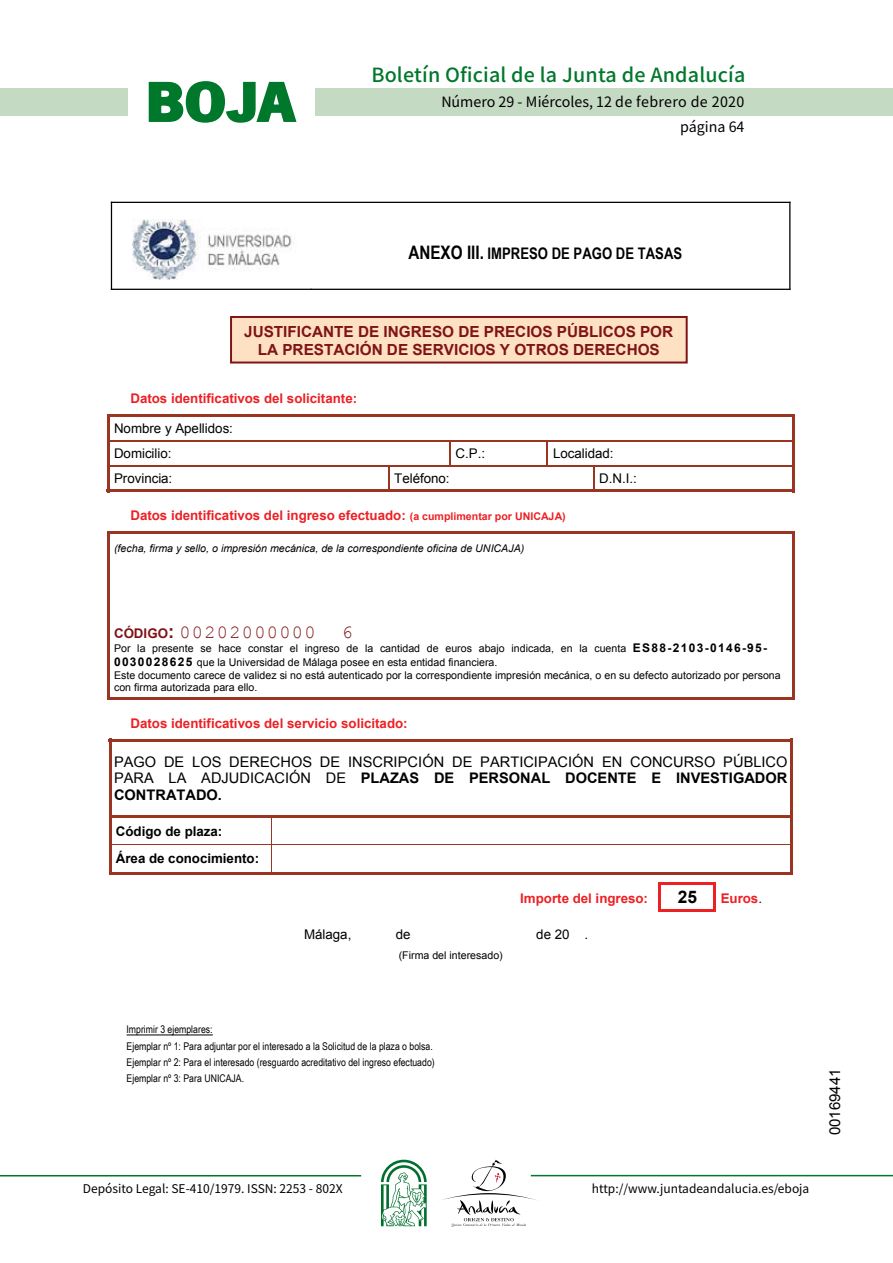
<style>
.page{position:relative;width:893px;height:1263px;background:#fff}
.page>*{position:absolute;margin:0;border:0;box-sizing:border-box;transform-origin:0 0}
.t1{font:700 57.75px "News Got T";color:#00782c;scale:1.14 1}
.t2{font:500 19.5px "Noto Sans HK";letter-spacing:.01em;color:#00782c}
.t3{font:18.6px "Courier New";letter-spacing:.07em;color:#7f1416}
.t4{font:700 17.25px "Arial";color:#000}
.t5{font:700 15.9px "Arial Narrow";color:#000}
.t6{font:700 15.3px/17.7px "Arial";color:#7f1416;text-align:center}
.t7{font:15px "Arial";color:#000}
.t8{font:14.55px/16.8px "Arial";color:#000;text-align:justify}
.t9{font:14.25px/24.5px "Noto Sans HK";color:#000;text-align:right}
.t10{font:700 13.35px "Arial";color:#ed2024}
.t11{font:13.35px/24.2px "Arial";color:#000}
.t12{font:700 13.35px/27.3px "Arial";color:#000}
.t13{font:12px "Noto Sans HK";color:#000}
.t14{font:10.65px/13.6px "Arial";color:#000}
.t15{font:10.65px/16.2px "Arial Narrow";color:#000}
.t16{font:italic 10.65px "Arial";color:#000}
.s1{font-size:18.6px}
.s2{font-size:10.65px}
.s3{font-family:"Arial";font-weight:700;font-size:13.35px}
.s4{font-family:"Arial";font-weight:700}
.s5{font-weight:700;font-size:12px}
.s6{font-weight:700}
.s7{font-weight:400;color:#000}
</style>
<div class="page">
<div style="left:315px;top:88px;width:577px;height:28px;background:#c5dac3"></div>
<div style="left:0;top:88px;width:128px;height:28px;background:#c5dac3"></div>
<hr style="left:0;top:1175px;width:361px;height:2px;background:#00782c">
<hr style="left:531px;top:1175px;width:361px;height:1px;background:#00782c">
<svg style="left:148px;top:81px;width:149px;height:42px"></svg>
<svg style="left:442px;top:1160px;width:100px;height:67px"></svg>
<svg style="left:381px;top:1160px;width:45px;height:66px"></svg>
<hr style="left:111px;top:202px;width:678px;height:1px;background:#000">
<hr style="left:111px;top:203px;width:1px;height:87px;background:#000">
<hr style="left:111px;top:289px;width:200px;height:1px;background:#000">
<hr style="left:311px;top:289px;width:478px;height:1px;background:#000">
<hr style="left:789px;top:203px;width:1px;height:87px;background:#000">
<svg style="left:107px;top:417px;width:3px;height:4px"></svg>
<hr style="left:107px;top:414px;width:684px;height:3px;background:#993520">
<svg style="left:791px;top:414px;width:3px;height:7px"></svg>
<hr style="left:107px;top:421px;width:3px;height:19px;background:#993520">
<hr style="left:791px;top:421px;width:3px;height:19px;background:#993520">
<svg style="left:107px;top:440px;width:3px;height:5px"></svg>
<hr style="left:110px;top:440px;width:339px;height:1px;background:#993520">
<hr style="left:450px;top:440px;width:96px;height:1px;background:#993520">
<hr style="left:548px;top:440px;width:243px;height:1px;background:#993520">
<svg style="left:791px;top:440px;width:3px;height:5px"></svg>
<hr style="left:107px;top:445px;width:3px;height:20px;background:#993520">
<svg style="left:449px;top:440px;width:1px;height:25px"></svg>
<hr style="left:546px;top:445px;width:2px;height:20px;background:#993520">
<hr style="left:791px;top:445px;width:3px;height:20px;background:#993520">
<svg style="left:107px;top:465px;width:3px;height:5px"></svg>
<hr style="left:110px;top:465px;width:278px;height:1px;background:#993520">
<hr style="left:389px;top:465px;width:204px;height:1px;background:#993520">
<hr style="left:594px;top:465px;width:197px;height:1px;background:#993520">
<svg style="left:791px;top:465px;width:3px;height:5px"></svg>
<hr style="left:107px;top:470px;width:3px;height:22px;background:#993520">
<hr style="left:107px;top:489px;width:281px;height:3px;background:#993520">
<svg style="left:388px;top:465px;width:1px;height:24px"></svg>
<hr style="left:388px;top:489px;width:205px;height:3px;background:#993520">
<svg style="left:593px;top:465px;width:1px;height:24px"></svg>
<hr style="left:593px;top:489px;width:198px;height:3px;background:#993520">
<hr style="left:791px;top:470px;width:3px;height:22px;background:#993520">
<svg style="left:107px;top:534px;width:3px;height:4px"></svg>
<hr style="left:107px;top:531px;width:684px;height:3px;background:#993520">
<svg style="left:791px;top:531px;width:3px;height:7px"></svg>
<hr style="left:107px;top:538px;width:3px;height:162px;background:#993520">
<hr style="left:107px;top:697px;width:684px;height:3px;background:#993520">
<hr style="left:791px;top:538px;width:3px;height:162px;background:#993520">
<hr style="left:109px;top:739px;width:3px;height:14px;background:#993520">
<hr style="left:109px;top:739px;width:680px;height:3px;background:#993520">
<hr style="left:789px;top:739px;width:3px;height:14px;background:#993520">
<hr style="left:109px;top:753px;width:3px;height:62px;background:#993520">
<hr style="left:789px;top:753px;width:3px;height:62px;background:#993520">
<svg style="left:109px;top:815px;width:3px;height:8px"></svg>
<hr style="left:112px;top:815px;width:159px;height:3px;background:#993520">
<hr style="left:271px;top:815px;width:518px;height:3px;background:#993520">
<svg style="left:789px;top:815px;width:3px;height:8px"></svg>
<hr style="left:109px;top:823px;width:3px;height:21px;background:#993520">
<hr style="left:789px;top:823px;width:3px;height:21px;background:#993520">
<svg style="left:109px;top:844px;width:3px;height:7px"></svg>
<hr style="left:112px;top:844px;width:159px;height:1px;background:#993520">
<hr style="left:272px;top:844px;width:517px;height:1px;background:#993520">
<svg style="left:789px;top:844px;width:3px;height:7px"></svg>
<hr style="left:109px;top:851px;width:3px;height:24px;background:#993520">
<hr style="left:109px;top:872px;width:162px;height:3px;background:#993520">
<svg style="left:271px;top:818px;width:1px;height:54px"></svg>
<hr style="left:271px;top:872px;width:518px;height:3px;background:#993520">
<hr style="left:789px;top:851px;width:3px;height:24px;background:#993520">
<hr style="left:658px;top:882px;width:55px;height:3px;background:#ed2024">
<svg style="left:713px;top:882px;width:3px;height:5px"></svg>
<hr style="left:658px;top:887px;width:3px;height:25px;background:#ed2024">
<hr style="left:658px;top:909px;width:55px;height:3px;background:#ed2024">
<hr style="left:713px;top:887px;width:3px;height:25px;background:#ed2024">
<hr style="left:127px;top:1035px;width:86px;height:1px;background:#000">
<div style="left:231px;top:317px;width:455px;height:46px;background:#fee0c3"></div>
<div style="left:230px;top:316px;width:457px;height:48px;border:2px solid #7f1416"></div>
<img style="left:133px;top:220px;width:159px;height:59px">
<h1 class="t1" style="left:145px;top:68px;width:133px">BOJA</h1>
<h2 class="t2" style="left:371px;top:64px;width:375px">Boletín Oficial de la Junta de Andalucía</h2>
<h3 class="t9" style="left:441px;top:90px;width:304px">Número 29 - Miércoles, 12 de febrero de 2020 página 64</h3>
<h3 class="t5" style="left:408px;top:242px;width:275px"><span class="s1">ANEXO III.</span> IMPRESO DE PAGO DE TASAS</h3>
<h3 class="t6" style="left:244px;top:323px;width:430px">JUSTIFICANTE DE INGRESO DE PRECIOS PÚBLICOS POR<br>LA PRESTACIÓN DE SERVICIOS Y OTROS DERECHOS</h3>
<p class="t10" style="left:130px;top:390px;width:228px">Datos identificativos del solicitante:</p>
<p class="t11" style="left:114px;top:417px;width:120px">Nombre y Apellidos:<br>Domicilio:</p>
<p class="t11" style="left:455px;top:441px;width:31px">C.P.:</p>
<p class="t11" style="left:553px;top:441px;width:62px">Localidad:</p>
<p class="t11" style="left:114px;top:466px;width:60px">Provincia:</p>
<p class="t11" style="left:394px;top:466px;width:57px">Teléfono:</p>
<p class="t11" style="left:599px;top:466px;width:39px">D.N.I.:</p>
<p class="t10" style="left:130px;top:507px;width:437px">Datos identificativos del ingreso efectuado: <span class="s2">(a cumplimentar por UNICAJA)</span></p>
<p class="t16" style="left:114px;top:541px;width:412px">(fecha, firma y sello, o impresión mecánica, de la correspondiente oficina de UNICAJA)</p>
<h3 class="t3" style="left:114px;top:621px;width:203px"><span class="s3">CÓDIGO</span><span class="s4">:</span> 00202000000</h3>
<h3 class="t3" style="left:342px;top:621px;width:13px">6</h3>
<p class="t14" style="left:114px;top:642px;width:654px">Por la presente se hace constar el ingreso de la cantidad de euros abajo indicada, en la cuenta <span class="s5">ES88-2103-0146-95-<br>0030028625</span> que la Universidad de Málaga posee en esta entidad financiera.</p>
<p class="t14" style="left:114px;top:669px;width:668px;line-height:12.1px">Este documento carece de validez si no está autenticado por la correspondiente impresión mecánica, o en su defecto autorizado por persona con firma autorizada para ello.</p>
<p class="t10" style="left:130px;top:714px;width:279px">Datos identificativos del servicio solicitado:</p>
<h3 class="t8" style="left:114px;top:753px;width:675px">PAGO DE LOS DERECHOS DE INSCRIPCIÓN DE PARTICIPACIÓN EN CONCURSO PÚBLICO PARA LA ADJUDICACIÓN DE <span class="s6">PLAZAS DE PERSONAL DOCENTE E INVESTIGADOR CONTRATADO.</span></h3>
<p class="t12" style="left:116px;top:818px;width:145px">Código de plaza:<br>Área de conocimiento:</p>
<p class="t10" style="left:520px;top:890px;width:129px">Importe del ingreso:</p>
<h3 class="t4" style="left:677px;top:886px;width:21px">25</h3>
<p class="t10" style="left:720px;top:890px;width:43px">Euros<span class="s7">.</span></p>
<p class="t11" style="left:304px;top:922px;width:49px">Málaga,</p>
<p class="t11" style="left:395px;top:922px;width:16px">de</p>
<p class="t11" style="left:536px;top:922px;width:53px">de 20 .</p>
<p class="t14" style="left:399px;top:948px;width:106px">(Firma del interesado)</p>
<p class="t15" style="left:127px;top:1021px;width:310px">Imprimir 3 ejemplares:<br>Ejemplar nº 1: Para adjuntar por el interesado a la Solicitud de la plaza o bolsa.<br>Ejemplar nº 2: Para el interesado (resguardo acreditativo del ingreso efectuado)<br>Ejemplar nº 3: Para UNICAJA.</p>
<p class="t13" style="left:83px;top:1181px;width:261px">Depósito Legal: SE-410/1979. ISSN: 2253 - 802X</p>
<p class="t13" style="left:592px;top:1181px;width:219px">http://www.juntadeandalucia.es/eboja</p>
<h3 class="t7" style="left:825px;top:1135px;width:68px;rotate:-90deg">00169441</h3>
</div>
